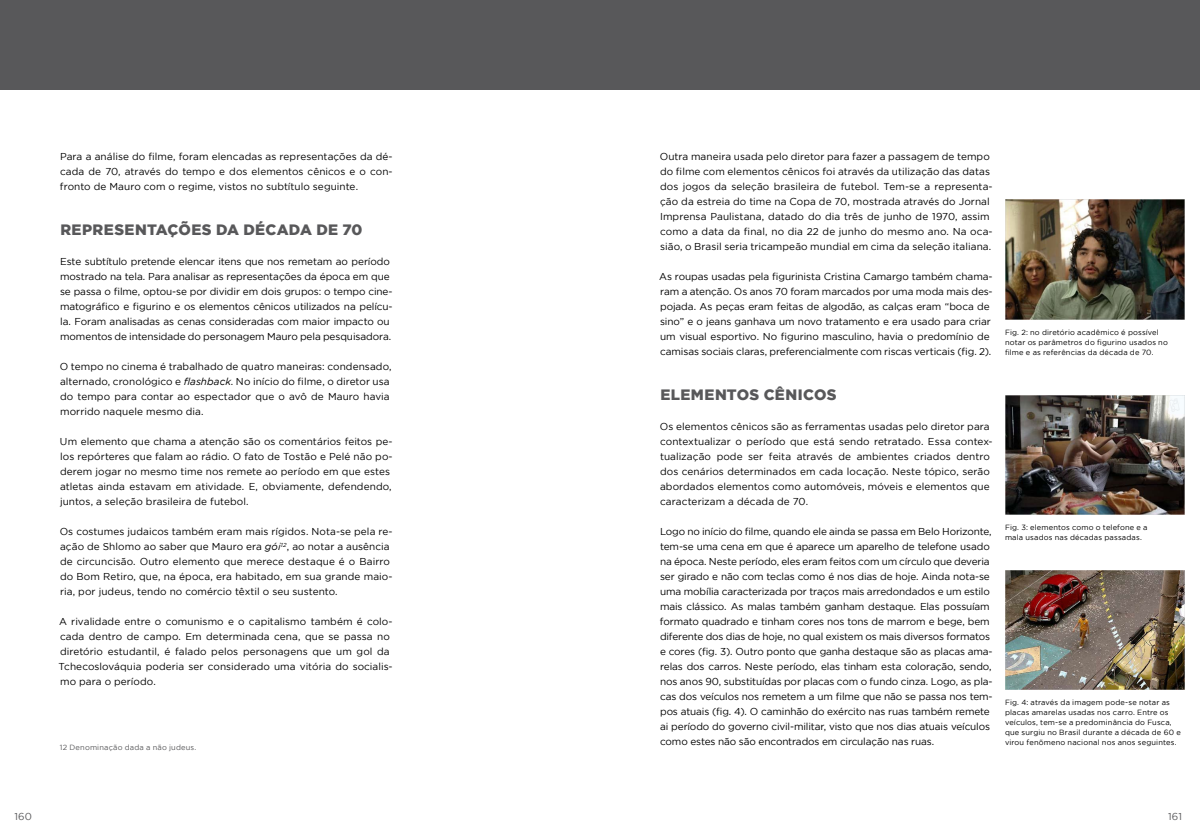
<style>
.page{position:relative;width:1200px;height:840px;background:#fff}
.page>*{position:absolute;margin:0;border:0;box-sizing:border-box;transform-origin:0 0}
.t1{font:900 15px "Gotham";letter-spacing:.01em;color:#58585a}
.t2{font:10px/15px "Gotham";letter-spacing:-.005em;color:#000}
.t3{font:10px "Gotham";letter-spacing:.025em;color:#58585a}
.t4{font:7.5px/10px "Gotham";letter-spacing:.02em;color:#000}
.t5{font:7.5px "Gotham";letter-spacing:.025em;color:#58585a}
.s1{font-style:italic}
</style>
<div class="page">
<div style="left:0;top:0;width:600px;height:90px;background:#58585a"></div>
<div style="left:600px;top:0;width:600px;height:90px;background:#58585a"></div>
<img style="left:1005px;top:200px;width:180px;height:120px">
<img style="left:1005px;top:395px;width:180px;height:120px">
<img style="left:1005px;top:570px;width:180px;height:120px">
<p class="t2" style="left:60px;top:149px;width:334px;text-align:justify">Para a análise do filme, foram elencadas as representações da dé&shy;cada de 70, através do tempo e dos elementos cênicos e o con&shy;fronto de Mauro com o regime, vistos no subtítulo seguinte.</p>
<h1 class="t1" style="left:60px;top:221px;width:12px">REPRESEN</h1>
<h1 class="t1" style="left:147px;top:221px;width:143px">TAÇÕES DA DÉCADA</h1>
<h1 class="t1" style="left:316px;top:221px;width:47px">DE 70</h1>
<p class="t2" style="left:60px;top:254px;width:334px">Este subtítulo pretende elencar itens que nos remetam ao período mostrado na tela. Para analisar as representações da época em que se passa o filme, optou-se por dividir em dois grupos: o tempo cine&shy;matográfico e figurino e os elementos cênicos utilizados na pelícu&shy;la. Foram analisadas as cenas consideradas com maior impacto ou momentos de intensidade do personagem Mauro pela pesquisadora.</p>
<p class="t2" style="left:60px;top:359px;width:333px">O tempo no cinema é trabalhado de quatro maneiras: condensado, alternado, cronológico e <span class="s1">flashback</span>. No início do filme, o diretor usa do tempo para contar ao espectador que o avô de Mauro havia morrido naquele mesmo dia.</p>
<p class="t2" style="left:60px;top:434px;width:334px">Um elemento que chama a atenção são os comentários feitos pe&shy;los repórteres que falam ao rádio. O fato de Tostão e Pelé não po&shy;derem jogar no mesmo time nos remete ao período em que estes atletas ainda estavam em atividade. E, obviamente, defendendo, juntos, a seleção brasileira de futebol.</p>
<p class="t2" style="left:60px;top:524px;width:334px">Os costumes judaicos também eram mais rígidos. Nota-se pela re&shy;ação de Shlomo ao saber que Mauro era <span class="s1">gói</span><sup>12</sup>, ao notar a ausência de circuncisão. Outro elemento que merece destaque é o Bairro do Bom Retiro, que, na época, era habitado, em sua grande maio&shy;ria, por judeus, tendo no comércio têxtil o seu sustento.</p>
<p class="t2" style="left:59px;top:614px;width:336px">A rivalidade entre o comunismo e o capitalismo também é colo&shy;cada dentro de campo. Em determinada cena, que se passa no diretório estudantil, é falado pelos personagens que um gol da Tchecoslováquia poderia ser considerado uma vitória do socialis&shy;mo para o período.</p>
<p class="t5" style="left:60px;top:743px;width:138px">12 Denominação dada a não judeus.</p>
<p class="t2" style="left:660px;top:149px;width:334px">Outra maneira usada pelo diretor para fazer a passagem de tempo do filme com elementos cênicos foi através da utilização das datas dos jogos da seleção brasileira de futebol. Tem-se a representa&shy;ção da estreia do time na Copa de 70, mostrada através do Jornal Imprensa Paulistana, datado do dia três de junho de 1970, assim como a data da final, no dia 22 de junho do mesmo ano. Na oca&shy;sião, o Brasil seria tricampeão mundial em cima da seleção italiana.</p>
<p class="t2" style="left:659px;top:269px;width:335px">As roupas usadas pela figurinista Cristina Camargo também chama&shy;ram a atenção. Os anos 70 foram marcados por uma moda mais des&shy;pojada. As peças eram feitas de algodão, as calças eram “boca de sino” e o jeans ganhava um novo tratamento e era usado para criar um visual esportivo. No figurino masculino, havia o predomínio de camisas sociais claras, preferencialmente com riscas verticais (fig. 2).</p>
<h1 class="t1" style="left:660px;top:386px;width:33px">ELEMEN</h1>
<h1 class="t1" style="left:727px;top:386px;width:110px">TOS CÊNI COS</h1>
<p class="t2" style="left:660px;top:419px;width:334px">Os elementos cênicos são as ferramentas usadas pelo diretor para contextualizar o período que está sendo retratado. Essa contex&shy;tualização pode ser feita através de ambientes criados dentro dos cenários determinados em cada locação. Neste tópico, serão abordados elementos como automóveis, móveis e elementos que caracterizam a década de 70.</p>
<p class="t2" style="left:660px;top:524px;width:334px">Logo no início do filme, quando ele ainda se passa em Belo Horizonte, tem-se uma cena em que é aparece um aparelho de telefone usado na época. Neste período, eles eram feitos com um círculo que deveria ser girado e não com teclas como é nos dias de hoje. Ainda nota-se uma mobília caracterizada por traços mais arredondados e um estilo mais clássico. As malas também ganham destaque. Elas possuíam formato quadrado e tinham cores nos tons de marrom e bege, bem diferente dos dias de hoje, no qual existem os mais diversos formatos e cores (fig. 3). Outro ponto que ganha destaque são as placas ama&shy;relas dos carros. Neste período, elas tinham esta coloração, sendo, nos anos 90, substituídas por placas com o fundo cinza. Logo, as pla&shy;cas dos veículos nos remetem a um filme que não se passa nos tem&shy;pos atuais (fig. 4). O caminhão do exército nas ruas também remete ai período do governo civil-militar, visto que nos dias atuais veículos como estes não são encontrados em circulação nas ruas.</p>
<p class="t4" style="left:1005px;top:327px;width:164px">Fig. 2: no diretório acadêmico é possível notar os parâmetros do figurino usados no filme e as referências da década de 70.</p>
<p class="t4" style="left:1005px;top:522px;width:144px">Fig. 3: elementos como o telefone e a mala usados nas décadas passadas.</p>
<p class="t4" style="left:1005px;top:697px;width:177px">Fig. 4: através da imagem pode-se notar as placas amarelas usadas nos carro. Entre os veículos, tem-se a predominância do Fusca, que surgiu no Brasil durante a década de 60 e virou fenõmeno nacional nos anos seguintes.</p>
<p class="t3" style="left:14px;top:811px;width:19px">160</p>
<p class="t3" style="left:1168px;top:811px;width:16px">161</p>
</div>
